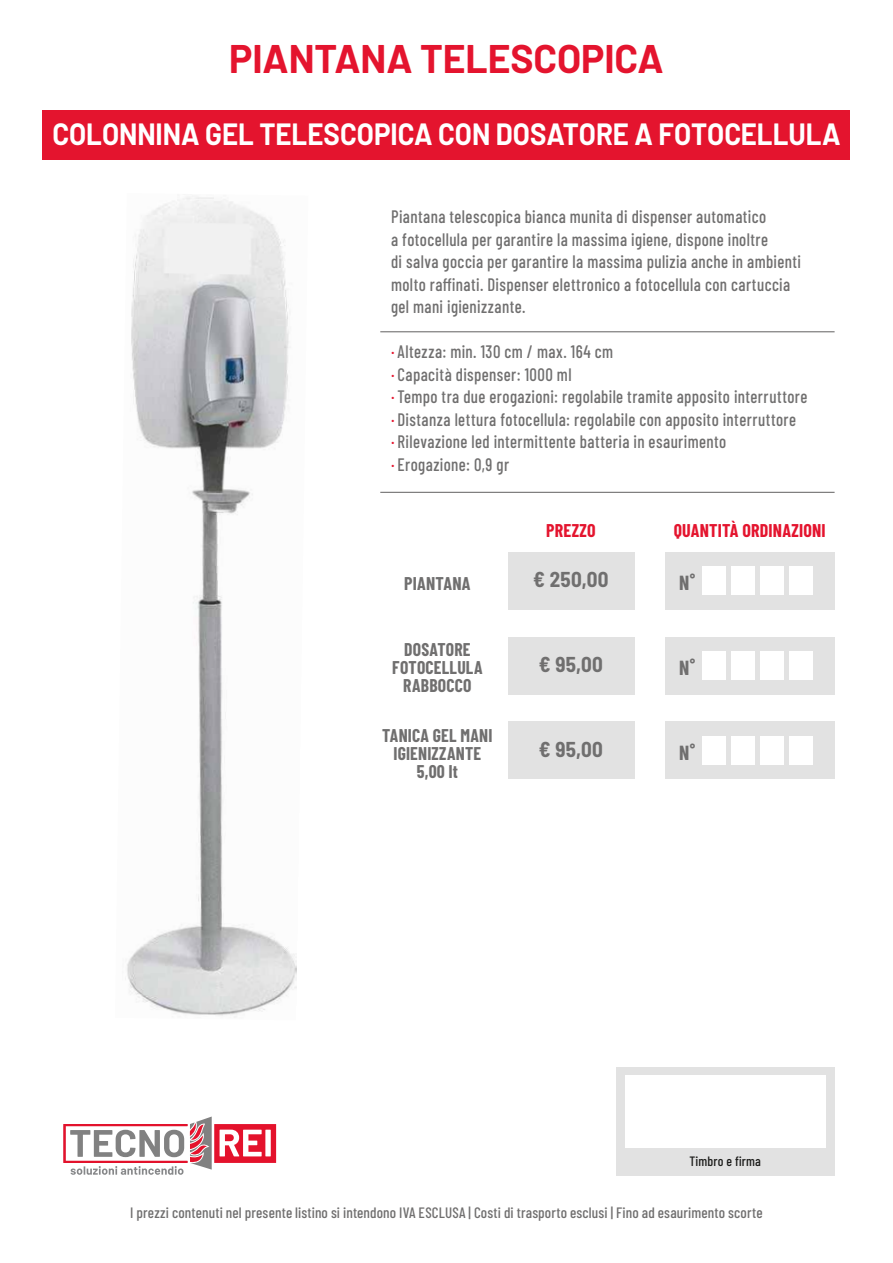
<style>
.page{position:relative;width:893px;height:1263px;background:#fff}
.page>*{position:absolute;margin:0;border:0;box-sizing:border-box;transform-origin:0 0}
.t1{font:700 39px "Barlow";letter-spacing:-.005em;color:#e4142e}
.t2{font:700 30px "Barlow";color:#fff;scale:.92 1}
.t3{font:700 semi-condensed 21px "Barlow";letter-spacing:.015em;color:#706f6f}
.t4{font:700 19.95px "Barlow Condensed";color:#706f6f}
.t5{font:500 18px/22.5px "Barlow Condensed";letter-spacing:.025em;color:#706f6f;scale:.93 1}
.t6{font:700 18px/18px "Barlow Condensed";letter-spacing:.01em;color:#706f6f;text-align:center}
.t7{font:700 18px "Barlow Condensed";letter-spacing:.01em;color:#e4142e}
.t8{font:500 15px "Barlow Condensed";letter-spacing:.01em;color:#706f6f}
.t9{font:500 13.5px "Barlow Condensed";letter-spacing:.01em;color:#1d1d1b}
.s1{color:#e4142e}
</style>
<div class="page">
<svg style="left:63px;top:1116px;width:213px;height:59px"></svg>
<div style="left:616px;top:1067px;width:219px;height:109px;background:#e2e2e2"></div>
<div style="left:625px;top:1075px;width:200px;height:73px;background:#fff"></div>
<hr style="left:380px;top:331px;width:455px;height:1px;background:#706f6f">
<hr style="left:380px;top:492px;width:455px;height:1px;background:#706f6f">
<div style="left:43px;top:110px;width:807px;height:49px;background:#e4142e"></div>
<div style="left:507px;top:552px;width:127px;height:58px;background:#e2e2e2"></div>
<div style="left:665px;top:552px;width:170px;height:58px;background:#e2e2e2"></div>
<div style="left:702px;top:566px;width:24px;height:29px;background:#fff"></div>
<div style="left:731px;top:566px;width:24px;height:29px;background:#fff"></div>
<div style="left:760px;top:566px;width:24px;height:29px;background:#fff"></div>
<div style="left:789px;top:566px;width:24px;height:29px;background:#fff"></div>
<div style="left:507px;top:637px;width:127px;height:57px;background:#e2e2e2"></div>
<div style="left:665px;top:637px;width:170px;height:57px;background:#e2e2e2"></div>
<div style="left:702px;top:651px;width:24px;height:28px;background:#fff"></div>
<div style="left:731px;top:651px;width:24px;height:28px;background:#fff"></div>
<div style="left:760px;top:651px;width:24px;height:28px;background:#fff"></div>
<div style="left:789px;top:651px;width:24px;height:28px;background:#fff"></div>
<div style="left:507px;top:722px;width:127px;height:57px;background:#e2e2e2"></div>
<div style="left:665px;top:722px;width:170px;height:57px;background:#e2e2e2"></div>
<div style="left:702px;top:736px;width:24px;height:28px;background:#fff"></div>
<div style="left:731px;top:736px;width:24px;height:28px;background:#fff"></div>
<div style="left:760px;top:736px;width:24px;height:28px;background:#fff"></div>
<div style="left:789px;top:736px;width:24px;height:28px;background:#fff"></div>
<img style="left:125px;top:196px;width:172px;height:822px">
<h1 class="t1" style="left:229px;top:30px;width:436px">PIANTANA TELESCOPICA</h1>
<h2 class="t2" style="left:52px;top:112px;width:858px">COLONNINA GEL TELESCOPICA CON DOSATORE A FOTOCELLULA</h2>
<p class="t5" style="left:391px;top:204px;width:442px">Piantana telescopica bianca munita di dispenser automatico<br>a fotocellula per garantire la massima igiene, dispone inoltre<br>di salva goccia per garantire la massima pulizia anche in ambienti molto raffinati. Dispenser elettronico a fotocellula con cartuccia gel mani igienizzante.</p>
<p class="t5" style="left:391px;top:339px;width:449px"><span class="s1">·</span> Altezza: min. 130 cm / max. 164 cm<br><span class="s1">·</span> Capacità dispenser: 1000 ml<br><span class="s1">·</span> Tempo tra due erogazioni: regolabile tramite apposito interruttore <span class="s1">·</span> Distanza lettura fotocellula: regolabile con apposito interruttore<br><span class="s1">·</span> Rilevazione led intermittente batteria in esaurimento<br><span class="s1">·</span> Erogazione: 0,9 gr</p>
<p class="t6" style="left:404px;top:574px;width:68px">PIANTANA</p>
<p class="t6" style="left:392px;top:640px;width:92px">DOSATORE<br>FOTOCELLULA<br>RABBOCCO</p>
<p class="t6" style="left:382px;top:726px;width:112px">TANICA GEL MANI<br>IGIENIZZANTE<br>5,00 lt</p>
<p class="t7" style="left:546px;top:518px;width:51px">PREZZO</p>
<p class="t7" style="left:674px;top:518px;width:153px">QUANTITÀ ORDINAZIONI</p>
<p class="t3" style="left:533px;top:564px;width:77px">€ 250,00</p>
<p class="t4" style="left:679px;top:569px;width:17px">N˚</p>
<p class="t3" style="left:539px;top:649px;width:66px">€ 95,00</p>
<p class="t4" style="left:679px;top:653px;width:17px">N˚</p>
<p class="t3" style="left:539px;top:734px;width:66px">€ 95,00</p>
<p class="t4" style="left:679px;top:738px;width:17px">N˚</p>
<p class="t9" style="left:689px;top:1151px;width:73px">Timbro e firma</p>
<p class="t8" style="left:130px;top:1201px;width:634px">I prezzi contenuti nel presente listino si intendono IVA ESCLUSA | Costi di trasporto esclusi | Fino ad esaurimento scorte</p>
</div>
